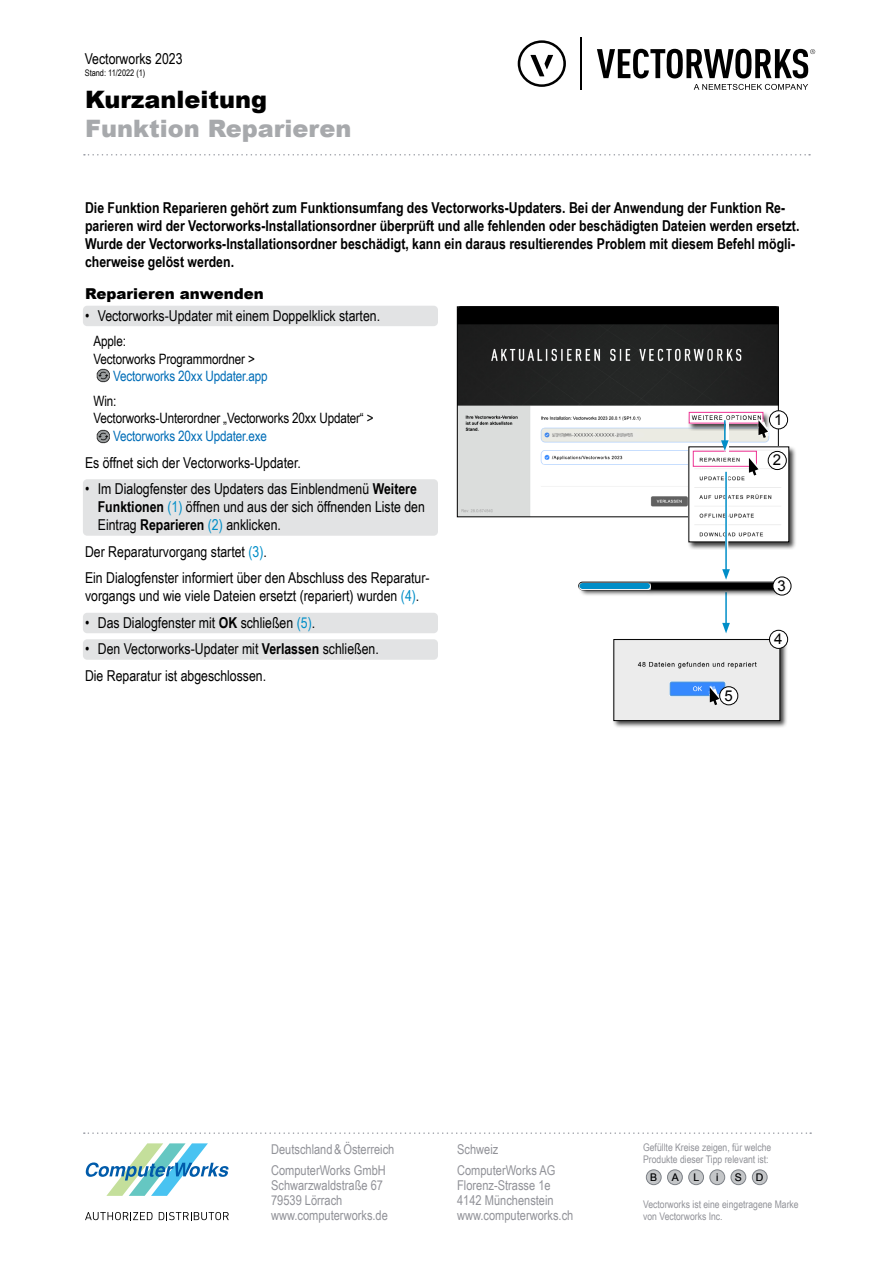
<style>
.page{position:relative;width:893px;height:1263px;background:#fff}
.page>*{position:absolute;margin:0;border:0;box-sizing:border-box;transform-origin:0 0}
.Haupttitel_grau{font:900 24px "Arial";color:#a7a9ac}
.Haupttitel{font:900 24px "Arial";color:#000}
.Fliesstext{font:15px/18px "Arial Narrow";color:#000}
.LEAD{font:700 15px/18px "Arial Narrow";color:#000}
.Zwischentitel{font:900 15px "Arial";color:#000}
.Kopftext_Version{font:15px "Arial Narrow";color:#000}
.Fliesstext-2{font:15px "Arial";color:#000}
.Pfad{font:14.25px "Arial Narrow";letter-spacing:-.01em;color:#000}
.Pfad-2{font:14.25px "Arial Narrow";letter-spacing:-.01em;color:#006db7}
.t1{font:13.5px/15px "Arial Narrow";color:#919298}
.t2{font:10.5px/12px "Arial Narrow";color:#919298}
.t3{font:10.5px "Arial";color:#000}
.Kopftext_Stand{font:9px "Arial Narrow";color:#000}
.s1{font-weight:700}
.s2{color:#008ec8}
</style>
<div class="page">
<svg style="left:84px;top:1132px;width:727px;height:2px"></svg>
<svg style="left:86px;top:1143px;width:143px;height:53px"></svg>
<svg style="left:85px;top:1212px;width:68px;height:8px"></svg>
<svg style="left:159px;top:1212px;width:70px;height:8px"></svg>
<hr style="left:581px;top:37px;width:1px;height:53px;background:#000">
<svg style="left:518px;top:40px;width:48px;height:47px"></svg>
<svg style="left:694px;top:84px;width:114px;height:6px"></svg>
<svg style="left:597px;top:49px;width:218px;height:29px"></svg>
<div style="left:710px;top:1170px;width:14px;height:15px;background:#c4c6c8;border-radius:50%"></div>
<svg style="left:752px;top:1170px;width:15px;height:15px"></svg>
<svg style="left:668px;top:1170px;width:14px;height:15px"></svg>
<svg style="left:646px;top:1170px;width:15px;height:15px"></svg>
<svg style="left:731px;top:1170px;width:15px;height:15px"></svg>
<svg style="left:689px;top:1170px;width:15px;height:15px"></svg>
<svg style="left:84px;top:154px;width:726px;height:2px"></svg>
<img style="left:459px;top:309px;width:317px;height:206px">
<div style="left:457px;top:307px;width:321px;height:210px;border:1px solid #000"></div>
<div style="left:687px;top:410px;width:84px;height:21px;background:#000;opacity:.75"></div>
<img style="left:691px;top:414px;width:70px;height:7px">
<div style="left:689px;top:412px;width:74px;height:11px;border:1px solid #ed3393"></div>
<div style="left:687px;top:445px;width:110px;height:105px;background:#000;opacity:.75"></div>
<img style="left:691px;top:449px;width:96px;height:91px">
<div style="left:693px;top:451px;width:64px;height:16px;border:1px solid #ed3393"></div>
<div style="left:83px;top:306px;width:355px;height:20px;background:#e2e3e4;border-radius:4px"></div>
<div style="left:83px;top:479px;width:355px;height:57px;background:#e2e3e4;border-radius:4px"></div>
<div style="left:83px;top:613px;width:355px;height:20px;background:#e2e3e4;border-radius:4px"></div>
<div style="left:83px;top:639px;width:355px;height:21px;background:#e2e3e4;border-radius:4px"></div>
<img style="left:96px;top:368px;width:14px;height:15px">
<img style="left:96px;top:429px;width:14px;height:15px">
<div style="left:612px;top:638px;width:175px;height:90px;background:#000;opacity:.75"></div>
<img style="left:616px;top:641px;width:162px;height:78px">
<div style="left:614px;top:639px;width:166px;height:82px;border:1px solid #000"></div>
<svg style="left:720px;top:419px;width:9px;height:33px"></svg>
<hr style="left:724px;top:420px;width:2px;height:23px;background:#008ec8">
<svg style="left:721px;top:440px;width:8px;height:11px"></svg>
<hr style="left:725px;top:592px;width:2px;height:33px;background:#008ec8">
<svg style="left:722px;top:623px;width:8px;height:10px"></svg>
<svg style="left:721px;top:471px;width:10px;height:79px"></svg>
<hr style="left:725px;top:472px;width:2px;height:99px;background:#008ec8">
<svg style="left:722px;top:569px;width:8px;height:11px"></svg>
<svg style="left:752px;top:417px;width:19px;height:24px"></svg>
<svg style="left:743px;top:454px;width:19px;height:24px"></svg>
<svg style="left:703px;top:684px;width:19px;height:24px"></svg>
<div style="left:578px;top:581px;width:207px;height:16px;background:#000;opacity:.75"></div>
<div style="left:647px;top:583px;width:127px;height:6px;background:#000"></div>
<svg style="left:579px;top:582px;width:72px;height:8px"></svg>
<div style="left:582px;top:583px;width:65px;height:6px;background:#008ec8"></div>
<div style="left:769px;top:411px;width:19px;height:18px;background:#fff;border-radius:50%"></div>
<div style="left:769px;top:410px;width:19px;height:19px;border:1px solid #000;border-radius:50%"></div>
<div style="left:768px;top:451px;width:18px;height:18px;background:#fff;border-radius:50%"></div>
<div style="left:768px;top:451px;width:19px;height:19px;border:1px solid #000;border-radius:50%"></div>
<div style="left:773px;top:577px;width:18px;height:18px;background:#fff;border-radius:50%"></div>
<div style="left:773px;top:577px;width:18px;height:18px;border:1px solid #000;border-radius:50%"></div>
<div style="left:769px;top:630px;width:19px;height:18px;background:#fff;border-radius:50%"></div>
<div style="left:769px;top:630px;width:19px;height:19px;border:1px solid #000;border-radius:50%"></div>
<div style="left:720px;top:687px;width:18px;height:18px;background:#fff;border-radius:50%"></div>
<div style="left:719px;top:686px;width:19px;height:19px;border:1px solid #000;border-radius:50%"></div>
<div style="left:646px;top:1169px;width:15px;height:16px;border:1px solid #7c8086;border-radius:50%"></div>
<div style="left:688px;top:1169px;width:16px;height:16px;border:1px solid #7c8086;border-radius:50%"></div>
<div style="left:731px;top:1169px;width:15px;height:16px;border:1px solid #7c8086;border-radius:50%"></div>
<div style="left:667px;top:1169px;width:16px;height:16px;border:1px solid #7c8086;border-radius:50%"></div>
<div style="left:752px;top:1169px;width:15px;height:16px;border:1px solid #7c8086;border-radius:50%"></div>
<div style="left:710px;top:1169px;width:15px;height:16px;border:1px solid #7c8086;border-radius:50%"></div>
<p class="Kopftext_Version" style="left:85px;top:47px;width:99px">Vectorworks 2023</p>
<p class="Kopftext_Stand" style="left:85px;top:66px;width:62px">Stand: 11/2022 (1)</p>
<p class="Haupttitel" style="left:85px;top:82px;width:184px">Kurzanleitung</p>
<p class="Haupttitel_grau" style="left:85px;top:111px;width:268px">Funktion Reparieren</p>
<p class="LEAD" style="left:85px;top:198px;width:716px">Die Funktion Reparieren gehört zum Funktionsumfang des Vectorworks-Updaters. Bei der Anwendung der Funktion Re&shy;parieren wird der Vectorworks-Installationsordner überprüft und alle fehlenden oder beschädigten Dateien werden ersetzt.<br>Wurde der Vectorworks-Installationsordner beschädigt, kann ein daraus resultierendes Problem mit diesem Befehl mögli&shy;cherweise gelöst werden.</p>
<p class="Zwischentitel" style="left:85px;top:282px;width:180px">Reparieren anwenden</p>
<p class="Fliesstext" style="left:85px;top:306px;width:297px">• Vectorworks-Updater mit einem Doppelklick starten.</p>
<p class="Pfad" style="left:94px;top:331px;width:34px">Apple:</p>
<p class="Pfad" style="left:94px;top:348px;width:163px">Vectorworks Programmordner &gt;</p>
<p class="Pfad-2" style="left:113px;top:365px;width:156px">Vectorworks 20xx Updater.app</p>
<p class="Pfad" style="left:94px;top:391px;width:24px">Win:</p>
<p class="Pfad" style="left:94px;top:408px;width:282px">Vectorworks-Unterordner „Vectorworks 20xx Updater“ &gt;</p>
<p class="Pfad-2" style="left:113px;top:426px;width:155px">Vectorworks 20xx Updater.exe</p>
<p class="Fliesstext" style="left:85px;top:453px;width:217px">Es öffnet sich der Vectorworks-Updater.</p>
<p class="Fliesstext" style="left:98px;top:480px;width:329px;text-indent:-13px">• Im Dialogfenster des Updaters das Einblendmenü <span class="s1">Weitere<br>Funktionen</span> <span class="s2">(1)</span> öffnen und aus der sich öffnenden Liste den<br>Eintrag <span class="s1">Reparieren</span> <span class="s2">(2)</span> anklicken.</p>
<p class="Fliesstext" style="left:85px;top:542px;width:183px">Der Reparaturvorgang startet <span class="s2">(3)</span>.</p>
<p class="Fliesstext" style="left:85px;top:569px;width:346px">Ein Dialogfenster informiert über den Abschluss des Reparatur&shy;vorgangs und wie viele Dateien ersetzt (repariert) wurden <span class="s2">(4)</span>.</p>
<p class="Fliesstext" style="left:85px;top:613px;width:232px">• Das Dialogfenster mit <span class="s1">OK</span> schließen <span class="s2">(5)</span>.</p>
<p class="Fliesstext" style="left:85px;top:640px;width:295px">• Den Vectorworks-Updater mit <span class="s1">Verlassen</span> schließen.</p>
<p class="Fliesstext" style="left:85px;top:666px;width:183px">Die Reparatur ist abgeschlossen.</p>
<p class="Fliesstext-2" style="left:774px;top:410px;width:10px">1</p>
<p class="Fliesstext-2" style="left:773px;top:450px;width:10px">2</p>
<p class="Fliesstext-2" style="left:778px;top:576px;width:10px">3</p>
<p class="Fliesstext-2" style="left:774px;top:629px;width:10px">4</p>
<p class="Fliesstext-2" style="left:724px;top:686px;width:10px">5</p>
<p class="t1" style="left:271px;top:1141px;width:125px">Deutschland&amp;Österreich</p>
<p class="t1" style="left:457px;top:1138px;width:100px;line-height:21px">Schweiz<br>ComputerWorks AG</p>
<p class="t1" style="left:457px;top:1177px;width:118px">Florenz-Strasse 1e<br>4142 Münchenstein www.computerworks.ch</p>
<p class="t1" style="left:271px;top:1162px;width:118px">ComputerWorks GmbH<br>Schwarzwaldstraße 67<br>79539 Lörrach www.computerworks.de</p>
<p class="t2" style="left:643px;top:1141px;width:130px">Gefüllte Kreise zeigen, für welche<br>Produkte dieser Tipp relevant ist:</p>
<p class="t3" style="left:650px;top:1170px;width:9px">B</p>
<p class="t3" style="left:672px;top:1170px;width:9px">A</p>
<p class="t3" style="left:693px;top:1170px;width:7px">L</p>
<p class="t3" style="left:716px;top:1170px;width:4px">i</p>
<p class="t3" style="left:735px;top:1170px;width:9px">S</p>
<p class="t3" style="left:756px;top:1170px;width:9px">D</p>
<p class="t2" style="left:643px;top:1198px;width:157px">Vectorworks ist eine eingetragene Marke von Vectorworks Inc.</p>
</div>
